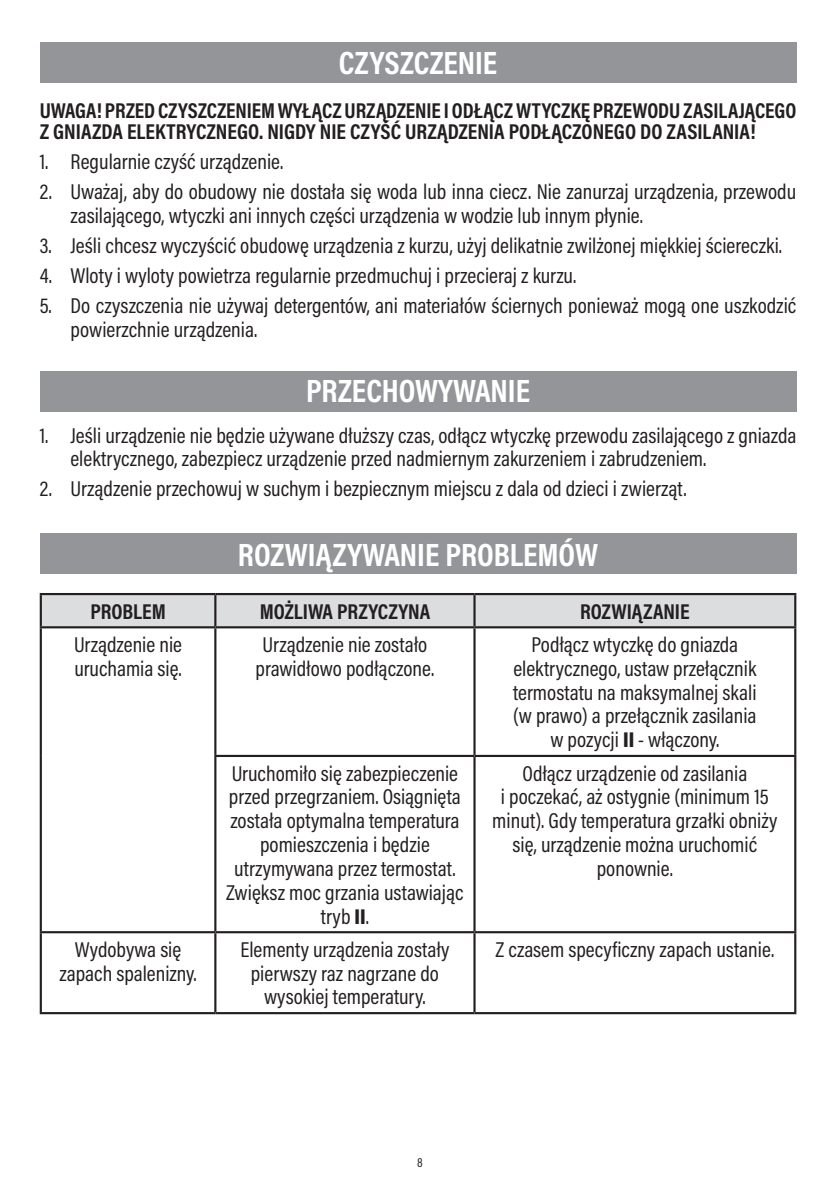
<style>
.page{position:relative;width:840px;height:1191px;background:#fff}
.page>*{position:absolute;margin:0;border:0;box-sizing:border-box;transform-origin:0 0}
.naglowek{font:700 32.6px "Acumin Pro Cond";color:#fff}
.txt02_mały{font:21.6px/23.8px "Acumin Pro Cond";color:#231f20;text-align:center}
.Należy01{font:700 21.6px/21.6px "Acumin Pro Cond";color:#231f20}
.t1{font:13.4px "Acumin Pro Cond";color:#231f20}
.s1{font-weight:900}
</style>
<div class="page">
<div style="left:40px;top:534px;width:755px;height:40px;background:#939598"></div>
<div style="left:40px;top:372px;width:755px;height:40px;background:#939598"></div>
<div style="left:40px;top:43px;width:755px;height:40px;background:#939598"></div>
<div style="left:42px;top:595px;width:751px;height:31px;background:#dcdddf"></div>
<hr style="left:40px;top:593px;width:175px;height:2px;background:#231f20">
<hr style="left:40px;top:595px;width:2px;height:31px;background:#231f20">
<hr style="left:215px;top:593px;width:259px;height:2px;background:#231f20">
<hr style="left:214px;top:595px;width:2px;height:31px;background:#231f20">
<hr style="left:474px;top:593px;width:321px;height:2px;background:#231f20">
<hr style="left:473px;top:595px;width:2px;height:31px;background:#231f20">
<hr style="left:793px;top:595px;width:2px;height:31px;background:#231f20">
<hr style="left:40px;top:626px;width:175px;height:2px;background:#231f20">
<hr style="left:40px;top:628px;width:2px;height:128px;background:#231f20">
<hr style="left:215px;top:626px;width:259px;height:2px;background:#231f20">
<hr style="left:214px;top:628px;width:2px;height:127px;background:#231f20">
<hr style="left:474px;top:626px;width:321px;height:2px;background:#231f20">
<hr style="left:473px;top:628px;width:2px;height:127px;background:#231f20">
<hr style="left:793px;top:628px;width:2px;height:127px;background:#231f20">
<hr style="left:40px;top:756px;width:2px;height:175px;background:#231f20">
<hr style="left:214px;top:755px;width:260px;height:2px;background:#231f20">
<hr style="left:214px;top:757px;width:2px;height:174px;background:#231f20">
<hr style="left:474px;top:755px;width:321px;height:2px;background:#231f20">
<hr style="left:473px;top:757px;width:2px;height:174px;background:#231f20">
<hr style="left:793px;top:757px;width:2px;height:174px;background:#231f20">
<hr style="left:40px;top:931px;width:175px;height:2px;background:#231f20">
<hr style="left:40px;top:933px;width:2px;height:79px;background:#231f20">
<hr style="left:215px;top:931px;width:259px;height:2px;background:#231f20">
<hr style="left:214px;top:933px;width:2px;height:79px;background:#231f20">
<hr style="left:474px;top:931px;width:321px;height:2px;background:#231f20">
<hr style="left:473px;top:933px;width:2px;height:79px;background:#231f20">
<hr style="left:793px;top:933px;width:2px;height:79px;background:#231f20">
<hr style="left:40px;top:1012px;width:175px;height:2px;background:#231f20">
<hr style="left:215px;top:1012px;width:259px;height:2px;background:#231f20">
<hr style="left:474px;top:1012px;width:321px;height:2px;background:#231f20">
<p class="naglowek" style="left:338px;top:42px;width:160px">CZYSZCZENIE</p>
<p class="Należy01" style="left:40px;top:99px;width:757px">UWAGA! PRZED CZYSZCZENIEM WYŁĄCZ URZĄDZENIE I ODŁĄCZ WTYCZKĘ PRZEWODU ZASILAJĄCEGO<br>Z GNIAZDA ELEKTRYCZNEGO. NIGDY NIE CZYŚĆ URZĄDZENIA PODŁĄCZONEGO DO ZASILANIA!</p>
<p class="txt02_mały" style="left:40px;top:149px;width:245px">1. Regularnie czyść urządzenie.</p>
<p class="txt02_mały" style="left:70px;top:179px;width:726px;text-align:left;text-indent:-31px">2. Uważaj, aby do obudowy nie dostała się woda lub inna ciecz. Nie zanurzaj urządzenia, przewodu zasilającego, wtyczki ani innych części urządzenia w wodzie lub innym płynie.</p>
<p class="txt02_mały" style="left:40px;top:233px;width:743px">3. Jeśli chcesz wyczyścić obudowę urządzenia z kurzu, użyj delikatnie zwilżonej miękkiej ściereczki.</p>
<p class="txt02_mały" style="left:40px;top:263px;width:538px">4. Wloty i wyloty powietrza regularnie przedmuchuj i przecieraj z kurzu.</p>
<p class="txt02_mały" style="left:70px;top:293px;width:727px;text-align:left;text-indent:-31px">5. Do czyszczenia nie używaj detergentów, ani materiałów ściernych ponieważ mogą one uszkodzić powierzchnie urządzenia.</p>
<p class="naglowek" style="left:306px;top:369px;width:225px">PRZECHOWYWANIE</p>
<p class="txt02_mały" style="left:70px;top:423px;width:727px;text-align:left;text-indent:-31px">1. Jeśli urządzenie nie będzie używane dłuższy czas, odłącz wtyczkę przewodu zasilającego z gniazda elektrycznego, zabezpiecz urządzenie przed nadmiernym zakurzeniem i zabrudzeniem.</p>
<p class="txt02_mały" style="left:40px;top:476px;width:648px">2. Urządzenie przechowuj w suchym i bezpiecznym miejscu z dala od dzieci i zwierząt.</p>
<p class="naglowek" style="left:238px;top:533px;width:361px">ROZWIĄZYWANIE PROBLEMÓW</p>
<p class="Należy01" style="left:90px;top:600px;width:77px">PROBLEM</p>
<p class="Należy01" style="left:259px;top:600px;width:172px">MOŻLIWA PRZYCZYNA</p>
<p class="Należy01" style="left:579px;top:600px;width:111px">ROZWIĄZANIE</p>
<p class="txt02_mały" style="left:74px;top:632px;width:109px;text-align:left">Urządzenie nie uruchamia się.</p>
<p class="txt02_mały" style="left:255px;top:632px;width:180px">Urządzenie nie zostało prawidłowo podłączone.</p>
<p class="txt02_mały" style="left:513px;top:632px;width:245px">Podłącz wtyczkę do gniazda elektrycznego, ustaw przełącznik termostatu na maksymalnej skali (w prawo) a przełącznik zasilania w pozycji <span class="s1">II</span> - włączony.</p>
<p class="txt02_mały" style="left:226px;top:760px;width:239px">Uruchomiło się zabezpieczenie przed przegrzaniem. Osiągnięta została optymalna temperatura pomieszczenia i będzie utrzymywana przez termostat.<br>Zwiększ moc grzania ustawiając tryb <span class="s1">II</span>.</p>
<p class="txt02_mały" style="left:492px;top:760px;width:286px">Odłącz urządzenie od zasilania<br>i poczekać, aż ostygnie (minimum 15 minut). Gdy temperatura grzałki obniży się, urządzenie można uruchomić ponownie.</p>
<p class="txt02_mały" style="left:59px;top:937px;width:139px">Wydobywa się zapach spalenizny.</p>
<p class="txt02_mały" style="left:240px;top:937px;width:210px">Elementy urządzenia zostały pierwszy raz nagrzane do wysokiej temperatury.</p>
<p class="txt02_mały" style="left:495px;top:937px;width:280px">Z czasem specyficzny zapach ustanie.</p>
<p class="t1" style="left:417px;top:1154px;width:7px">8</p>
</div>
